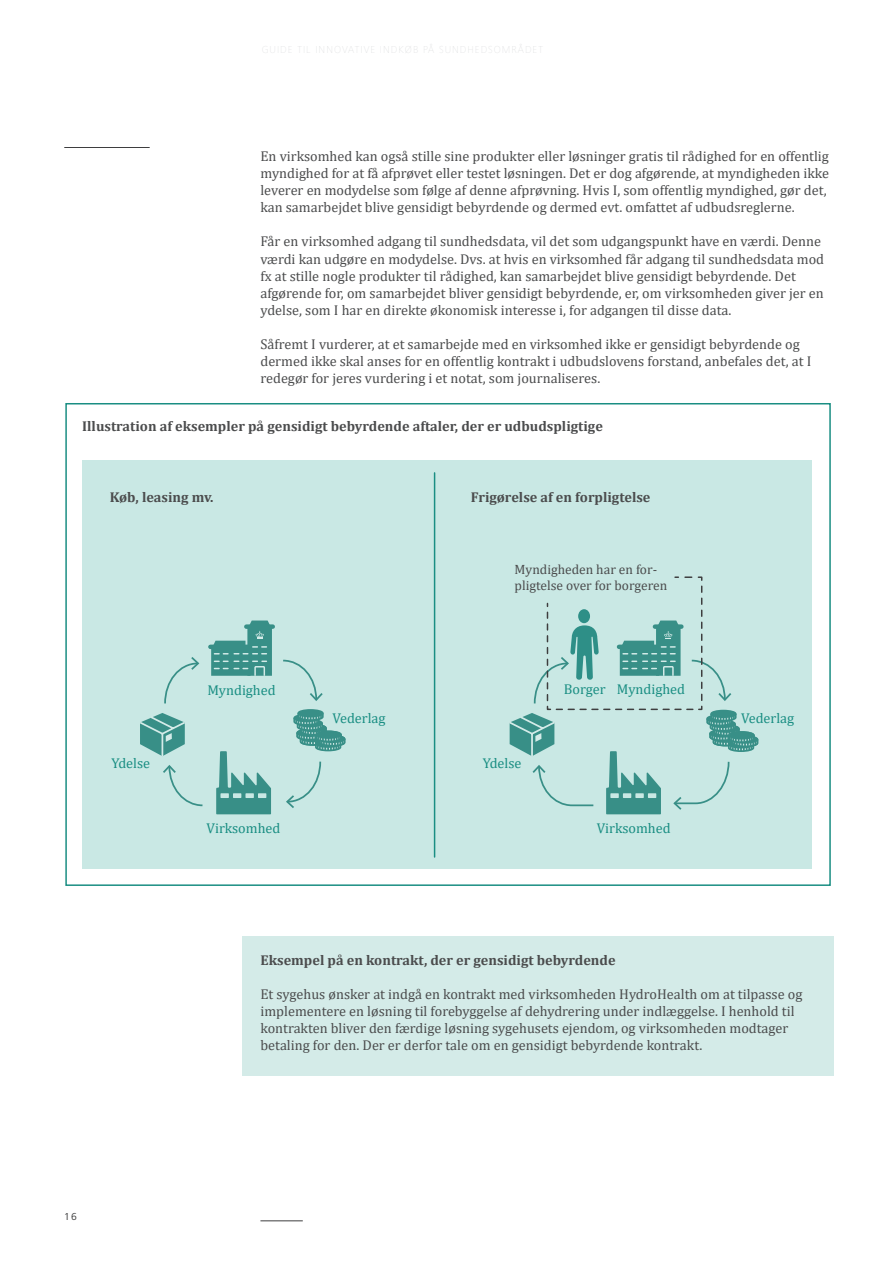
<style>
.page{position:relative;width:893px;height:1263px;background:#fff}
.page>*{position:absolute;margin:0;border:0;box-sizing:border-box;transform-origin:0 0}
.Brødtekst{font:14.25px/17.1px "Cambria";color:#4b4c4d}
.Brødtekst-2{font:700 14.25px "Cambria";color:#4b4c4d}
.Noter{font:14.25px "Cambria";color:#1a8e83}
.Noter-2{font:700 14.25px "Cambria";color:#4b4c4d}
.Noter-3{font:13.5px/16.2px "Cambria";color:#4b4c4d}
.t1{font:10.5px "Frutiger Next Pro";color:#3e3e3f}
</style>
<div class="page">
<hr style="left:260px;top:1220px;width:43px;height:1px;background:#3e3e3f">
<div style="left:242px;top:936px;width:592px;height:140px;background:#d4ebe8"></div>
<div style="left:82px;top:460px;width:730px;height:408px;background:#c9e8e4"></div>
<svg style="left:216px;top:751px;width:55px;height:63px"></svg>
<svg style="left:164px;top:657px;width:36px;height:47px"></svg>
<svg style="left:283px;top:659px;width:40px;height:42px"></svg>
<svg style="left:286px;top:761px;width:36px;height:47px"></svg>
<svg style="left:140px;top:713px;width:63px;height:94px"></svg>
<hr style="left:210px;top:645px;width:39px;height:4px;background:#388f87">
<hr style="left:434px;top:473px;width:1px;height:384px;background:#1a8e83">
<svg style="left:211px;top:620px;width:61px;height:56px"></svg>
<hr style="left:64px;top:147px;width:86px;height:1px;background:#3e3e3f">
<div style="left:65px;top:403px;width:766px;height:483px;border:2px solid #1a8e83"></div>
<svg style="left:509px;top:576px;width:250px;height:238px"></svg>
<div style="left:297px;top:709px;width:27px;height:8px;border:2px solid #388f87;border-radius:50%"></div>
<svg style="left:293px;top:711px;width:53px;height:41px"></svg>
<p class="Brødtekst" style="left:260px;top:147px;width:570px">En virksomhed kan også stille sine produkter eller løsninger gratis til rådighed for en offentlig myndighed for at få afprøvet eller testet løsningen. Det er dog afgørende, at myndigheden ikke leverer en modydelse som følge af denne afprøvning. Hvis I, som offentlig myndighed, gør det, kan samarbejdet blive gensidigt bebyrdende og dermed evt. omfattet af udbudsreglerne.</p>
<p class="Brødtekst" style="left:260px;top:233px;width:565px">Får en virksomhed adgang til sundhedsdata, vil det som udgangspunkt have en værdi. Denne værdi kan udgøre en modydelse. Dvs. at hvis en virksomhed får adgang til sundhedsdata mod fx at stille nogle produkter til rådighed, kan samarbejdet blive gensidigt bebyrdende. Det afgørende for, om samarbejdet bliver gensidigt bebyrdende, er, om virksomheden giver jer en ydelse, som I har en direkte økonomisk interesse i, for adgangen til disse data.</p>
<p class="Brødtekst" style="left:260px;top:336px;width:552px">Såfremt I vurderer, at et samarbejde med en virksomhed ikke er gensidigt bebyrdende og dermed ikke skal anses for en offentlig kontrakt i udbudslovens forstand, anbefales det, at I redegør for jeres vurdering i et notat, som journaliseres.</p>
<p class="Brødtekst-2" style="left:82px;top:416px;width:522px">Illustration af eksempler på gensidigt bebyrdende aftaler, der er udbudspligtige</p>
<p class="Noter-2" style="left:110px;top:487px;width:105px">Køb, leasing mv.</p>
<p class="Noter-2" style="left:471px;top:487px;width:181px">Frigørelse af en forpligtelse</p>
<p class="Noter-3" style="left:514px;top:561px;width:154px">Myndigheden har en for&shy;pligtelse over for borgeren</p>
<p class="Noter" style="left:207px;top:682px;width:70px">Myndighed</p>
<p class="Noter" style="left:617px;top:681px;width:70px">Myndighed</p>
<p class="Noter" style="left:564px;top:681px;width:43px">Borger</p>
<p class="Noter" style="left:332px;top:709px;width:55px">Vederlag</p>
<p class="Noter" style="left:741px;top:709px;width:55px">Vederlag</p>
<p class="Noter" style="left:111px;top:755px;width:40px">Ydelse</p>
<p class="Noter" style="left:483px;top:755px;width:40px">Ydelse</p>
<p class="Noter" style="left:206px;top:819px;width:76px">Virksomhed</p>
<p class="Noter" style="left:597px;top:819px;width:76px">Virksomhed</p>
<p class="t1" style="left:64px;top:1211px;width:14px">16</p>
<p class="Brødtekst-2" style="left:260px;top:950px;width:357px">Eksempel på en kontrakt, der er gensidigt bebyrdende</p>
<p class="Brødtekst" style="left:260px;top:985px;width:543px">Et sygehus ønsker at indgå en kontrakt med virksomheden HydroHealth om at tilpasse og implementere en løsning til forebyggelse af dehydrering under indlæggelse. I henhold til kontrakten bliver den færdige løsning sygehusets ejendom, og virksomheden modtager betaling for den. Der er derfor tale om en gensidigt bebyrdende kontrakt.</p>
</div>
